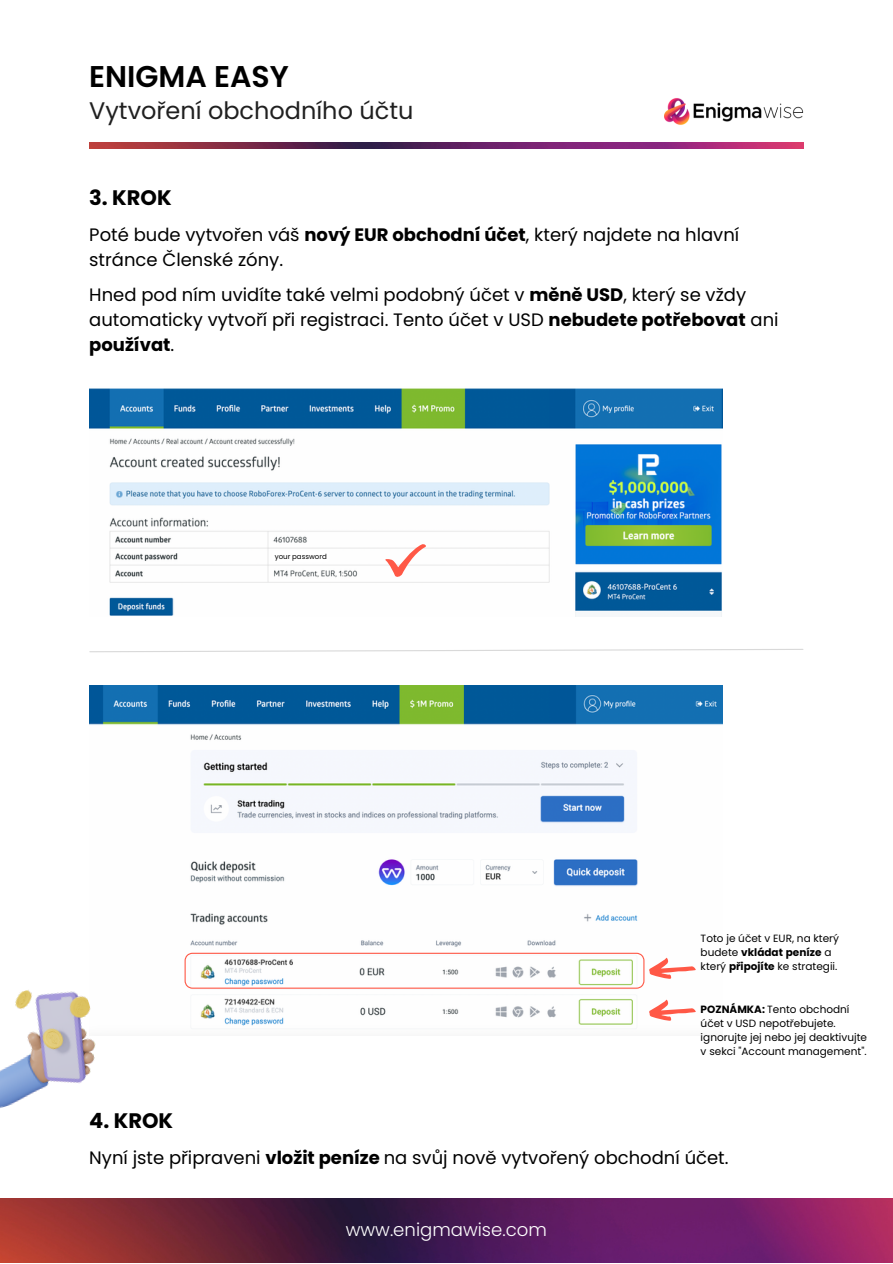
<style>
.page{position:relative;width:893px;height:1264px;background:#fff}
.page>*{position:absolute;margin:0;border:0;box-sizing:border-box;transform-origin:0 0}
.t1{font:600 30px "Poppins";color:#000}
.t2{font:24px "Poppins";color:#202020}
.t3{font:700 21px "Poppins";color:#000}
.t4{font:18px/25px "Poppins";color:#000}
.t5{font:300 18px "Poppins";color:#fff}
.t6{font:10.5px/14px "Poppins";color:#000}
.t7{font:7.05px "Poppins";color:#000}
.s1{font-weight:700}
</style>
<div class="page">
<img style="left:0;top:1198px;width:892px;height:64px">
<img style="left:664px;top:98px;width:139px;height:27px">
<img style="left:89px;top:143px;width:714px;height:5px">
<img style="left:89px;top:388px;width:633px;height:229px">
<svg style="left:383px;top:543px;width:44px;height:35px"></svg>
<svg style="left:89px;top:649px;width:715px;height:4px"></svg>
<img style="left:89px;top:685px;width:633px;height:341px">
<svg style="left:184px;top:952px;width:512px;height:36px"></svg>
<svg style="left:649px;top:999px;width:47px;height:21px"></svg>
<img style="left:0;top:973px;width:111px;height:135px">
<svg style="left:272px;top:550px;width:57px;height:13px"></svg>
<p class="t1" style="left:89px;top:55px;width:201px">ENIGMA EASY</p>
<p class="t2" style="left:89px;top:93px;width:325px">Vytvoření obchodního účtu</p>
<p class="t3" style="left:89px;top:183px;width:84px">3. KROK</p>
<p class="t4" style="left:89px;top:222px;width:651px">Poté bude vytvořen váš <span class="s1">nový EUR obchodní účet</span>, který najdete na hlavní stránce Členské zóny.</p>
<p class="t4" style="left:89px;top:282px;width:690px">Hned pod ním uvidíte také velmi podobný účet v <span class="s1">měně USD</span>, který se vždy automaticky vytvoří při registraci. Tento účet v USD <span class="s1">nebudete potřebovat</span> ani <span class="s1">používat</span>.</p>
<p class="t7" style="left:275px;top:551px;width:54px">your password</p>
<p class="t6" style="left:700px;top:931px;width:140px">Toto je účet v EUR, na který budete <span class="s1">vkládat peníze</span> a který <span class="s1">připojíte</span> ke strategii.</p>
<p class="t6" style="left:700px;top:1002px;width:168px"><span class="s1">POZNÁMKA:</span> Tento obchodní účet v USD nepotřebujete. ignorujte jej nebo jej deaktivujte v sekci "Account management".</p>
<p class="t3" style="left:89px;top:1106px;width:85px">4. KROK</p>
<p class="t4" style="left:89px;top:1145px;width:640px">Nyní jste připraveni <span class="s1">vložit peníze</span> na svůj nově vytvořený obchodní účet.</p>
<p class="t5" style="left:346px;top:1216px;width:202px">www.enigmawise.com</p>
</div>
